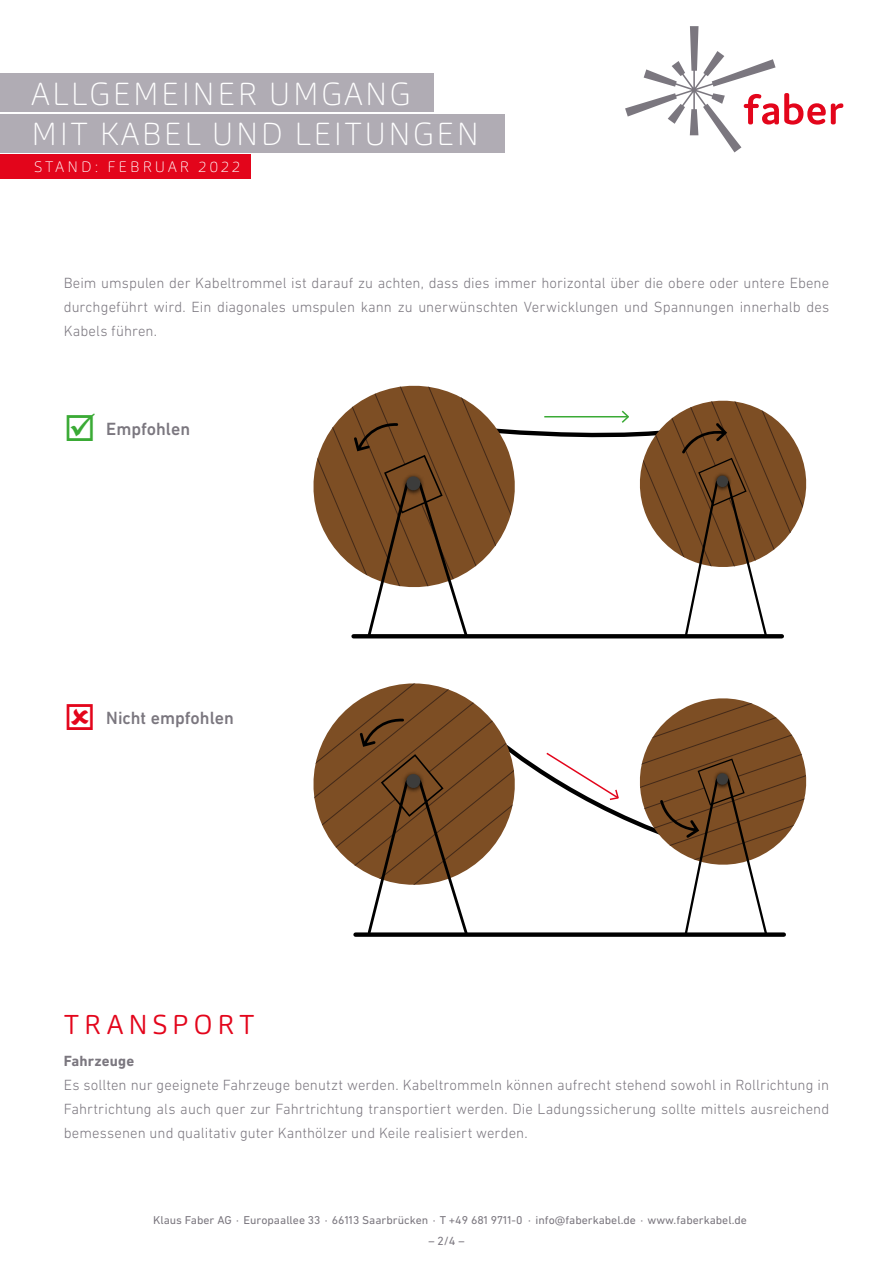
<style>
.page{position:relative;width:893px;height:1263px;background:#fff}
.page>*{position:absolute;margin:0;border:0;box-sizing:border-box;transform-origin:0 0}
.t1{font:100 31.5px/40.3px "Carnas";letter-spacing:.08em;color:#fff}
.t2{font:300 27px "Carnas";letter-spacing:.185em;color:#e3051b}
.t3{font:500 18px "DIN Next W1 G";color:#7b777f}
.t4{font:300 15px/24px "DIN Next W1 G";letter-spacing:.005em;color:#7b777f;text-align:justify}
.t5{font:100 15px "Carnas";letter-spacing:.205em;color:#fff}
.t6{font:700 15px "DIN Next W1 G";letter-spacing:.01em;color:#7b777f}
.t7{font:12px "DIN Next W1 G";color:#7b777f}
.t8{font:11.55px "DIN Next W1 G";color:#7b777f}
.s1{color:#3aaa35}
</style>
<div class="page">
<div style="left:0;top:154px;width:250px;height:24px;background:#e3051b"></div>
<svg style="left:625px;top:26px;width:218px;height:126px"></svg>
<div style="left:0;top:74px;width:434px;height:38px;background:#b0acb4"></div>
<div style="left:0;top:114px;width:505px;height:38px;background:#b0acb4"></div>
<svg style="left:313px;top:386px;width:494px;height:253px"></svg>
<svg style="left:313px;top:683px;width:494px;height:254px"></svg>
<h1 class="t1" style="left:32px;top:73px;width:449px">ALLGEMEINER UMGANG<br>MIT KABEL UND LEITUNGEN</h1>
<p class="t5" style="left:34px;top:158px;width:208px">STAND: FEBRUAR 2022</p>
<p class="t4" style="left:64px;top:270px;width:767px">Beim umspulen der Kabeltrommel ist darauf zu achten, dass dies immer horizontal über die obere oder untere Ebene durchgeführt wird. Ein diagonales umspulen kann zu unerwünschten Verwicklungen und Spannungen innerhalb des Kabels führen.</p>
<p class="t3" style="left:64px;top:418px;width:128px"><span class="s1">☑</span> Empfohlen</p>
<p class="t3" style="left:106px;top:708px;width:129px">Nicht empfohlen</p>
<h2 class="t2" style="left:64px;top:1007px;width:192px">TRANSPORT</h2>
<p class="t6" style="left:64px;top:1052px;width:72px">Fahrzeuge</p>
<p class="t4" style="left:64px;top:1073px;width:767px">Es sollten nur geeignete Fahrzeuge benutzt werden. Kabeltrommeln können aufrecht stehend sowohl in Rollrichtung in Fahrtrichtung als auch quer zur Fahrtrichtung transportiert werden. Die Ladungssicherung sollte mittels ausreichend bemessenen und qualitativ guter Kanthölzer und Keile realisiert werden.</p>
<p class="t8" style="left:153px;top:1214px;width:595px">Klaus Faber AG · Europaallee 33 · 66113 Saarbrücken · T +49 681 9711-0 · info@faberkabel.de · www.faberkabel.de</p>
<p class="t7" style="left:428px;top:1234px;width:38px">– 2/4 –</p>
</div>
